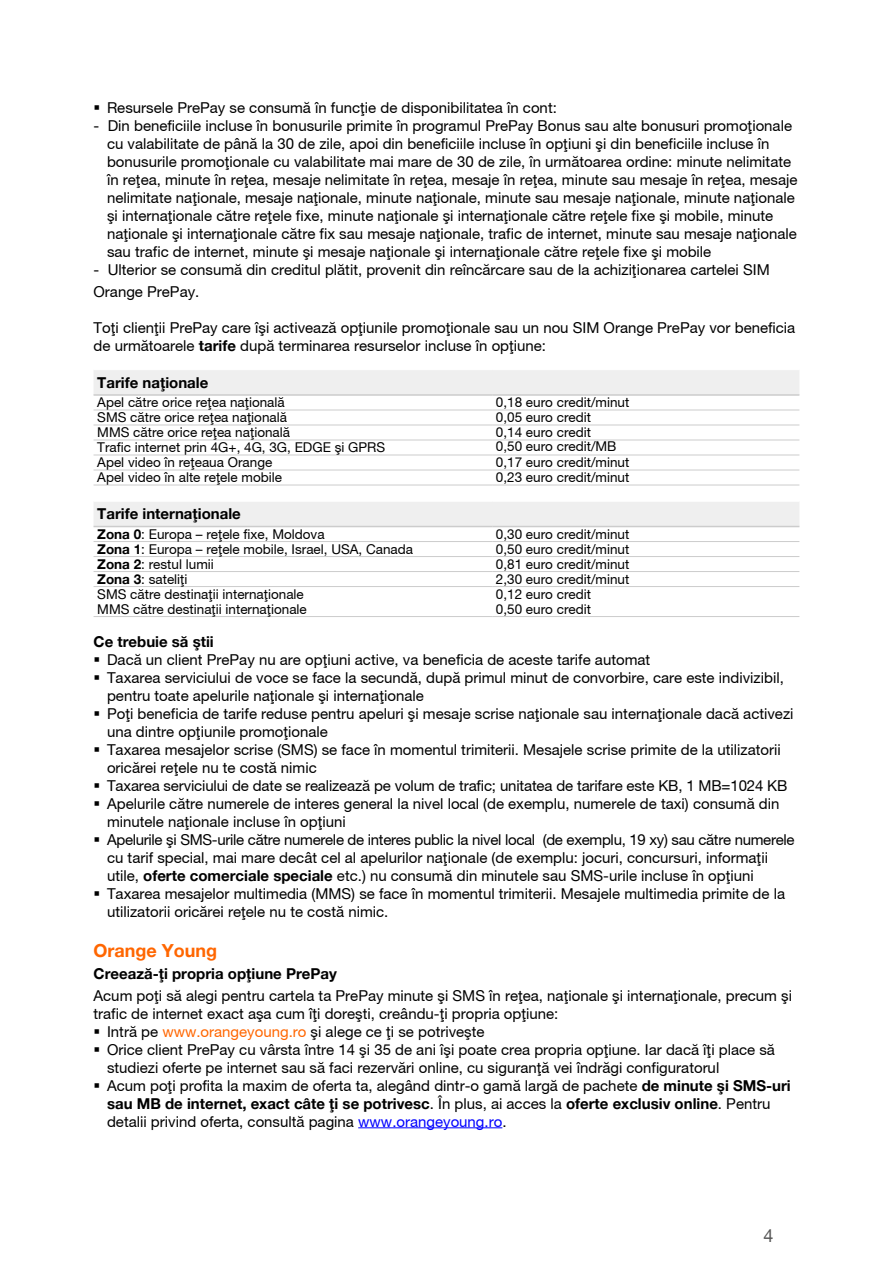
<style>
.page{position:relative;width:893px;height:1263px;background:#fff}
.page>*{position:absolute;margin:0;border:0;box-sizing:border-box;transform-origin:0 0}
.t1{font:700 18px "Rom Helvetica Neue";color:#f60}
.t2{font:18px "Rom Helvetica Neue";color:#565655}
.t3{font:15px/18px "Rom Helvetica Neue";color:#000}
.t4{font:700 15px "Rom Helvetica Neue";color:#000}
.t5{font:13.5px "Rom Helvetica Neue";color:#000}
.s1{font-weight:700}
.s2{color:#f60}
.s3{color:#00f}
</style>
<div class="page">
<hr style="left:358px;top:1127px;width:144px;height:1px;background:#00f">
<div style="left:94px;top:370px;width:705px;height:24px;background:#efefef"></div>
<svg style="left:94px;top:409px;width:705px;height:119px"></svg>
<hr style="left:94px;top:394px;width:398px;height:2px;background:#ccc">
<hr style="left:492px;top:394px;width:307px;height:2px;background:#ccc">
<hr style="left:94px;top:410px;width:398px;height:1px;background:#ccc">
<hr style="left:492px;top:410px;width:307px;height:1px;background:#ccc">
<hr style="left:94px;top:425px;width:398px;height:1px;background:#ccc">
<hr style="left:492px;top:425px;width:307px;height:1px;background:#ccc">
<hr style="left:94px;top:440px;width:398px;height:1px;background:#ccc">
<hr style="left:492px;top:440px;width:307px;height:1px;background:#ccc">
<hr style="left:94px;top:455px;width:398px;height:1px;background:#ccc">
<hr style="left:492px;top:455px;width:307px;height:1px;background:#ccc">
<hr style="left:94px;top:470px;width:398px;height:1px;background:#ccc">
<hr style="left:492px;top:470px;width:307px;height:1px;background:#ccc">
<hr style="left:94px;top:485px;width:398px;height:1px;background:#ccc">
<hr style="left:492px;top:485px;width:307px;height:1px;background:#ccc">
<hr style="left:94px;top:501px;width:398px;height:1px;background:#fff">
<hr style="left:492px;top:501px;width:307px;height:1px;background:#fff">
<hr style="left:94px;top:526px;width:398px;height:1px;background:#ccc">
<hr style="left:492px;top:526px;width:307px;height:1px;background:#ccc">
<hr style="left:94px;top:541px;width:398px;height:1px;background:#ccc">
<hr style="left:492px;top:541px;width:307px;height:1px;background:#ccc">
<hr style="left:94px;top:556px;width:398px;height:1px;background:#ccc">
<hr style="left:492px;top:556px;width:307px;height:1px;background:#ccc">
<hr style="left:94px;top:571px;width:398px;height:1px;background:#ccc">
<hr style="left:492px;top:571px;width:307px;height:1px;background:#ccc">
<hr style="left:94px;top:586px;width:398px;height:1px;background:#ccc">
<hr style="left:492px;top:586px;width:307px;height:1px;background:#ccc">
<hr style="left:94px;top:616px;width:398px;height:1px;background:#ccc">
<hr style="left:492px;top:616px;width:307px;height:1px;background:#ccc">
<p class="t3" style="left:94px;top:99px;width:465px">▪ Resursele PrePay se consum` în func]ie de disponibilitatea în cont:</p>
<p class="t3" style="left:107px;top:117px;width:692px;text-indent:-13px">- Din beneficiile incluse în bonusurile primite în programul PrePay Bonus sau alte bonusuri promo]ionale cu valabilitate de pân` la 30 de zile, apoi din beneficiile incluse în op]iuni [i din beneficiile incluse în bonusurile promo]ionale cu valabilitate mai mare de 30 de zile, în urm`toarea ordine: minute nelimitate în re]ea, minute în re]ea, mesaje nelimitate în re]ea, mesaje în re]ea, minute sau mesaje în re]ea, mesaje nelimitate na]ionale, mesaje na]ionale, minute na]ionale, minute sau mesaje na]ionale, minute na]ionale [i interna]ionale c`tre re]ele fixe, minute na]ionale [i interna]ionale c`tre re]ele fixe [i mobile, minute na]ionale [i interna]ionale c`tre fix sau mesaje na]ionale, trafic de internet, minute sau mesaje na]ionale sau trafic de internet, minute [i mesaje na]ionale [i interna]ionale c`tre re]ele fixe [i mobile</p>
<p class="t3" style="left:94px;top:259px;width:678px;line-height:21.6px">- Ulterior se consum` din creditul pl`tit, provenit din reînc`rcare sau de la achizi]ionarea cartelei SIM<br>Orange PrePay.</p>
<p class="t3" style="left:94px;top:318px;width:703px">To]i clien]ii PrePay care î[i activeaz` op]iunile promo]ionale sau un nou SIM Orange PrePay vor beneficia de urm`toarele <span class="s1">tarife</span> dup` terminarea resurselor incluse \n op]iune:</p>
<p class="t4" style="left:97px;top:374px;width:113px">Tarife na]ionale</p>
<p class="t5" style="left:97px;top:395px;width:189px">Apel c`tre orice re]ea na]ional`</p>
<p class="t5" style="left:496px;top:395px;width:135px">0,18 euro credit/minut</p>
<p class="t5" style="left:97px;top:410px;width:191px">SMS c`tre orice re]ea na]ional`</p>
<p class="t5" style="left:496px;top:410px;width:97px">0,05 euro credit</p>
<p class="t5" style="left:97px;top:425px;width:194px">MMS c`tre orice re]ea na]ional`</p>
<p class="t5" style="left:496px;top:425px;width:97px">0,14 euro credit</p>
<p class="t5" style="left:97px;top:440px;width:289px">Trafic internet prin 4G+, 4G, 3G, EDGE [i GPRS</p>
<p class="t5" style="left:496px;top:439px;width:122px">0,50 euro credit/MB</p>
<p class="t5" style="left:97px;top:455px;width:177px">Apel video în re]eaua Orange</p>
<p class="t5" style="left:496px;top:455px;width:135px">0,17 euro credit/minut</p>
<p class="t5" style="left:97px;top:470px;width:186px">Apel video în alte re]ele mobile</p>
<p class="t5" style="left:496px;top:470px;width:135px">0,23 euro credit/minut</p>
<p class="t4" style="left:97px;top:505px;width:145px">Tarife interna]ionale</p>
<p class="t5" style="left:97px;top:527px;width:229px"><span class="s1">Zona 0</span>: Europa – re]ele fixe, Moldova</p>
<p class="t5" style="left:496px;top:527px;width:135px">0,30 euro credit/minut</p>
<p class="t5" style="left:97px;top:542px;width:317px"><span class="s1">Zona 1</span>: Europa – re]ele mobile, Israel, USA, Canada</p>
<p class="t5" style="left:496px;top:542px;width:135px">0,50 euro credit/minut</p>
<p class="t5" style="left:97px;top:557px;width:118px"><span class="s1">Zona 2</span>: restul lumii</p>
<p class="t5" style="left:496px;top:557px;width:135px">0,81 euro credit/minut</p>
<p class="t5" style="left:97px;top:572px;width:92px"><span class="s1">Zona 3</span>: sateli]i</p>
<p class="t5" style="left:496px;top:572px;width:135px">2,30 euro credit/minut</p>
<p class="t5" style="left:97px;top:587px;width:208px">SMS c`tre destina]ii interna]ionale</p>
<p class="t5" style="left:496px;top:587px;width:97px">0,12 euro credit</p>
<p class="t5" style="left:97px;top:602px;width:211px">MMS c`tre destina]ii interna]ionale</p>
<p class="t5" style="left:496px;top:602px;width:97px">0,50 euro credit</p>
<p class="t4" style="left:94px;top:633px;width:122px">Ce trebuie s` [tii</p>
<p class="t3" style="left:94px;top:651px;width:558px">▪ Dac` un client PrePay nu are op]iuni active, va beneficia de aceste tarife automat</p>
<p class="t3" style="left:107px;top:669px;width:678px;text-indent:-13px">▪ Taxarea serviciului de voce se face la secund`, dup` primul minut de convorbire, care este indivizibil, pentru toate apelurile na]ionale [i interna]ionale</p>
<p class="t3" style="left:107px;top:705px;width:688px;text-indent:-13px">▪ Po]i beneficia de tarife reduse pentru apeluri [i mesaje scrise na]ionale sau interna]ionale dac` activezi una dintre op]iunile promo]ionale</p>
<p class="t3" style="left:107px;top:741px;width:675px;text-indent:-13px">▪ Taxarea mesajelor scrise (SMS) se face \n momentul trimiterii. Mesajele scrise primite de la utilizatorii oric`rei re]ele nu te cost` nimic</p>
<p class="t3" style="left:94px;top:777px;width:695px">▪ Taxarea serviciului de date se realizeaz` pe volum de trafic; unitatea de tarifare este KB, 1 MB=1024 KB</p>
<p class="t3" style="left:107px;top:795px;width:674px;text-indent:-13px">▪ Apelurile c`tre numerele de interes general la nivel local (de exemplu, numerele de taxi) consum` din minutele na]ionale incluse în op]iuni</p>
<p class="t3" style="left:107px;top:831px;width:689px;text-indent:-13px">▪ Apelurile [i SMS-urile c`tre numerele de interes public la nivel local (de exemplu, 19 xy) sau c`tre numerele cu tarif special, mai mare decât cel al apelurilor na]ionale (de exemplu: jocuri, concursuri, informa]ii utile, <span class="s1">oferte comerciale speciale</span> etc.) nu consum` din minutele sau SMS-urile incluse în op]iuni</p>
<p class="t3" style="left:107px;top:885px;width:679px;text-indent:-13px">▪ Taxarea mesajelor multimedia (MMS) se face \n momentul trimiterii. Mesajele multimedia primite de la utilizatorii oric`rei re]ele nu te cost` nimic.</p>
<p class="t1" style="left:94px;top:940px;width:125px">Orange Young</p>
<p class="t4" style="left:94px;top:965px;width:245px">Creeaz`-]i propria op]iune PrePay</p>
<p class="t3" style="left:94px;top:987px;width:700px">Acum po]i s` alegi pentru cartela ta PrePay minute [i SMS în re]ea, na]ionale [i interna]ionale, precum [i trafic de internet exact a[a cum î]i dore[ti, creându-]i propria op]iune:</p>
<p class="t3" style="left:94px;top:1023px;width:392px">▪ Intr` pe <span class="s2">www.orangeyoung.ro</span> [i alege ce ]i se potrive[te</p>
<p class="t3" style="left:107px;top:1041px;width:669px;text-indent:-14px">▪ Orice client PrePay cu vârsta \ntre 14 [i 35 de ani î[i poate crea propria op]iune. Iar dac` î]i place s` studiezi oferte pe internet sau s` faci rezerv`ri online, cu siguran]` vei îndr`gi configuratorul</p>
<p class="t3" style="left:107px;top:1077px;width:685px;text-indent:-14px">▪ Acum po]i profita la maxim de oferta ta, alegând dintr-o gam` larg` de pachete <span class="s1">de minute [i SMS-uri sau MB de internet, exact câte ]i se potrivesc</span>. În plus, ai acces la <span class="s1">oferte exclusiv online</span>. Pentru detalii privind oferta, consult` pagina <span class="s3">www.orangeyoung.ro</span>.</p>
<p class="t2" style="left:763px;top:1225px;width:12px">4</p>
</div>
